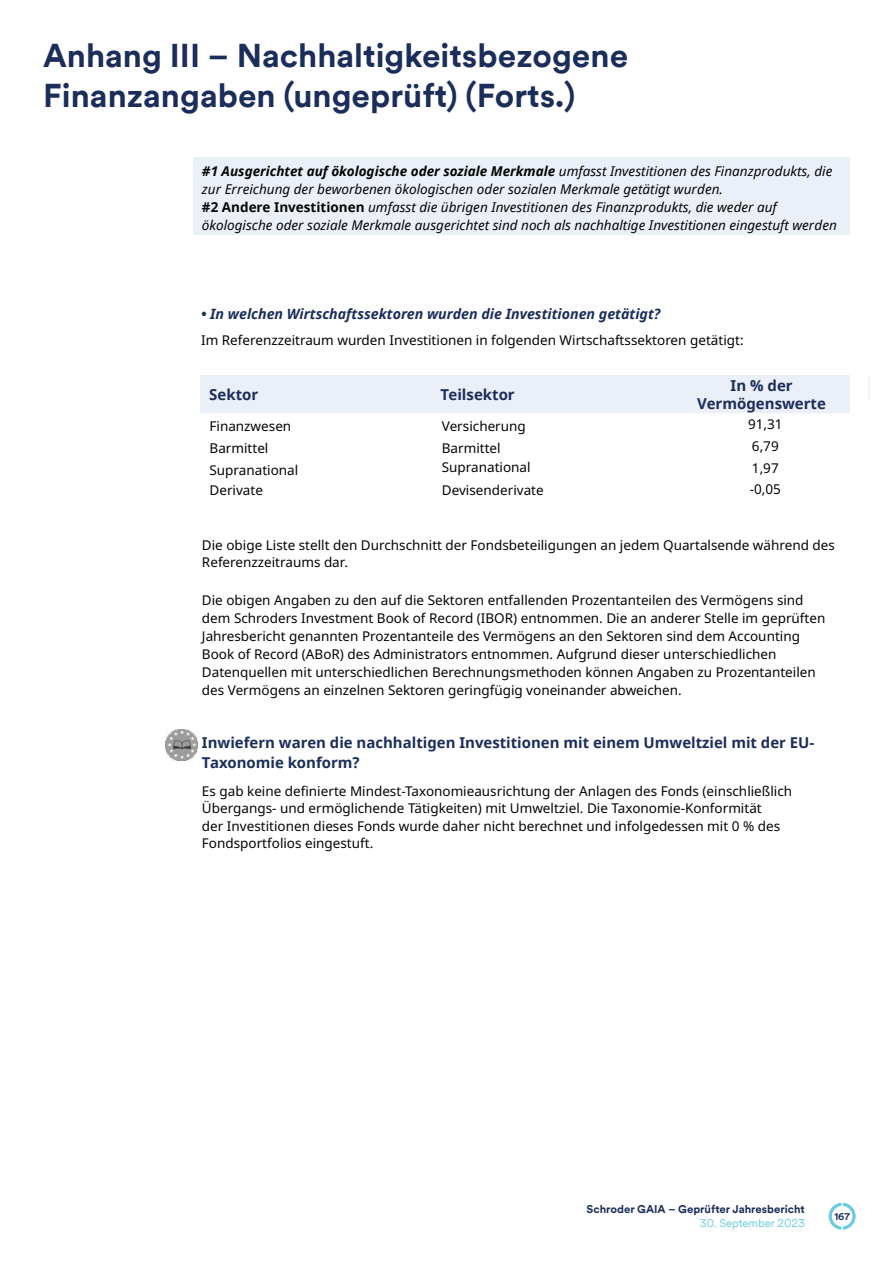
<style>
.page{position:relative;width:893px;height:1263px;background:#fff}
.page>*{position:absolute;margin:0;border:0;box-sizing:border-box;transform-origin:0 0}
.t1{font:700 33px/39.6px "Schroders Circular TT";color:#1b2d5b}
.t2{font:700 15px/18px "Noto Sans";color:#1b2d5b;text-align:center}
.t3{font:italic 700 14.25px "Noto Sans";color:#1b2d5b}
.t4{font:13.5px/18px "Noto Sans";color:#040503}
.t5{font:italic 13.5px/18px "Noto Sans";color:#040503}
.t6{font:700 11.25px "Schroders Circular TT";color:#1b2d5b}
.t7{font:11.25px "Schroders Circular TT";color:#6bccdf}
.t8{font:700 9.75px "Schroders Circular TT";color:#1b2d5b}
.s1{font-weight:700}
.s2{font-weight:700;font-style:normal}
</style>
<div class="page">
<hr style="left:868px;top:376px;width:2px;height:23px;background:#ebeff8">
<img style="left:166px;top:729px;width:31px;height:31px">
<div style="left:200px;top:375px;width:650px;height:38px;background:#ebeff8"></div>
<div style="left:193px;top:157px;width:657px;height:77px;background:#ebeff8"></div>
<svg style="left:829px;top:1203px;width:27px;height:26px"></svg>
<h1 class="t1" style="left:43px;top:35px;width:587px">Anhang III – Nachhaltigkeitsbezogene<br>Finanzangaben (ungeprüft) (Forts.)</h1>
<p class="t5" style="left:202px;top:162px;width:636px"><span class="s1">#1 Ausgerichtet auf ökologische oder soziale Merkmale</span> umfasst Investitionen des Finanzprodukts, die zur Erreichung der beworbenen ökologischen oder sozialen Merkmale getätigt wurden.<br><span class="s2">#2 Andere Investitionen</span> umfasst die übrigen Investitionen des Finanzprodukts, die weder auf ökologische oder soziale Merkmale ausgerichtet sind noch als nachhaltige Investitionen eingestuft werden</p>
<p class="t3" style="left:201px;top:303px;width:461px">• In welchen Wirtschaftssektoren wurden die Investitionen getätigt?</p>
<p class="t4" style="left:201px;top:331px;width:544px">Im Referenzzeitraum wurden Investitionen in folgenden Wirtschaftssektoren getätigt:</p>
<p class="t2" style="left:209px;top:385px;width:51px">Sektor</p>
<p class="t2" style="left:440px;top:385px;width:76px">Teilsektor</p>
<p class="t2" style="left:697px;top:376px;width:130px">In % der<br>Vermögenswerte</p>
<p class="t4" style="left:210px;top:417px;width:83px">Finanzwesen</p>
<p class="t4" style="left:442px;top:417px;width:85px">Versicherung</p>
<p class="t4" style="left:748px;top:416px;width:36px">91,31</p>
<p class="t4" style="left:210px;top:439px;width:60px">Barmittel</p>
<p class="t4" style="left:442px;top:439px;width:60px">Barmittel</p>
<p class="t4" style="left:752px;top:438px;width:28px">6,79</p>
<p class="t4" style="left:210px;top:461px;width:90px">Supranational</p>
<p class="t4" style="left:442px;top:458px;width:90px">Supranational</p>
<p class="t4" style="left:752px;top:460px;width:28px">1,97</p>
<p class="t4" style="left:210px;top:482px;width:55px">Derivate</p>
<p class="t4" style="left:442px;top:482px;width:103px">Devisenderivate</p>
<p class="t4" style="left:750px;top:480px;width:33px">-0,05</p>
<p class="t4" style="left:202px;top:536px;width:634px;line-height:17.4px">Die obige Liste stellt den Durchschnitt der Fondsbeteiligungen an jedem Quartalsende während des<br>Referenzzeitraums dar.</p>
<p class="t4" style="left:202px;top:591px;width:625px">Die obigen Angaben zu den auf die Sektoren entfallenden Prozentanteilen des Vermögens sind dem Schroders Investment Book of Record (IBOR) entnommen. Die an anderer Stelle im geprüften Jahresbericht genannten Prozentanteile des Vermögens an den Sektoren sind dem Accounting Book of Record (ABoR) des Administrators entnommen. Aufgrund dieser unterschiedlichen Datenquellen mit unterschiedlichen Berechnungsmethoden können Angaben zu Prozentanteilen des Vermögens an einzelnen Sektoren geringfügig voneinander abweichen.</p>
<p class="t2" style="left:202px;top:733px;width:614px;line-height:19.5px;text-align:left">Inwiefern waren die nachhaltigen Investitionen mit einem Umweltziel mit der EU-<br>Taxonomie konform?</p>
<p class="t4" style="left:202px;top:782px;width:592px;line-height:17.4px">Es gab keine definierte Mindest-Taxonomieausrichtung der Anlagen des Fonds (einschließlich Übergangs- und ermöglichende Tätigkeiten) mit Umweltziel. Die Taxonomie-Konformität<br>der Investitionen dieses Fonds wurde daher nicht berechnet und infolgedessen mit 0 % des Fondsportfolios eingestuft.</p>
<p class="t6" style="left:587px;top:1202px;width:220px">Schroder GAIA – Geprüfter Jahresbericht</p>
<p class="t7" style="left:700px;top:1215px;width:106px">30. September 2023</p>
<p class="t8" style="left:834px;top:1210px;width:17px">167</p>
</div>
